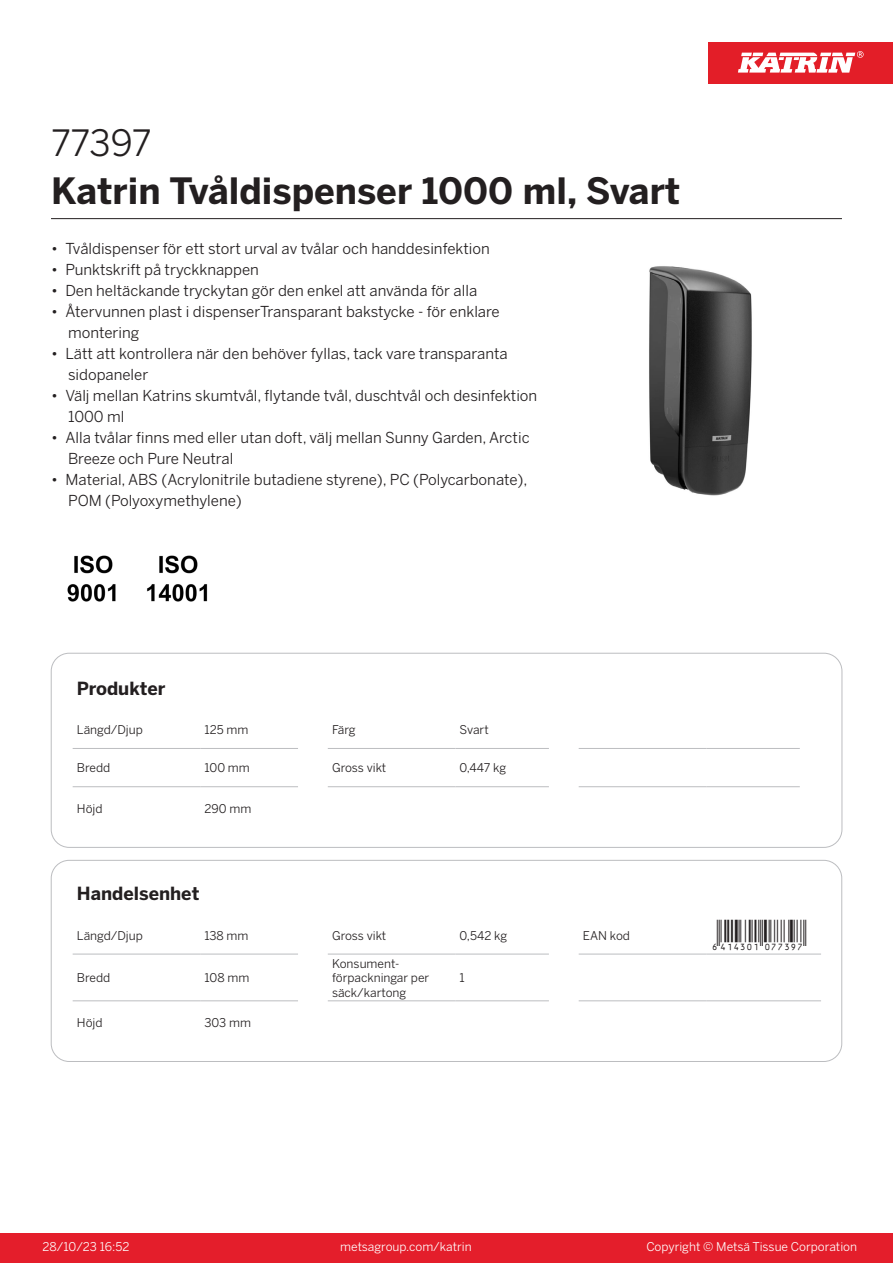
<style>
.page{position:relative;width:893px;height:1263px;background:#fff}
.page>*{position:absolute;margin:0;border:0;box-sizing:border-box;transform-origin:0 0}
.Product_Name{font:700 36px "Benton Sans";color:#231f20}
.External_material_co{font:36px "Benton Sans";letter-spacing:-.015em;color:#231f20}
.T_EAN{font:30px "Viisas EAN Matala";color:#231f20}
.T_TableHeader{font:700 18px "Benton Sans";color:#231f20}
.MarketingBullets{font:15px/21px "Benton Sans";color:#231f20}
.T_TableBody{font:12px/14.4px "Benton Sans";color:#231f20}
.t1{font:12px "Benton Sans";color:#fff}
</style>
<div class="page">
<div style="left:0;top:1233px;width:893px;height:30px;background:#e41e2b"></div>
<div style="left:708px;top:43px;width:185px;height:41px;background:#e31e28"></div>
<svg style="left:738px;top:51px;width:126px;height:22px"></svg>
<hr style="left:73px;top:748px;width:127px;height:1px;background:#bcbdc0">
<hr style="left:200px;top:748px;width:98px;height:1px;background:#bcbdc0">
<hr style="left:328px;top:748px;width:127px;height:1px;background:#bcbdc0">
<hr style="left:455px;top:748px;width:94px;height:1px;background:#bcbdc0">
<hr style="left:579px;top:748px;width:127px;height:1px;background:#bcbdc0">
<hr style="left:706px;top:748px;width:94px;height:1px;background:#bcbdc0">
<hr style="left:73px;top:786px;width:127px;height:1px;background:#bcbdc0">
<hr style="left:200px;top:786px;width:98px;height:1px;background:#bcbdc0">
<hr style="left:328px;top:786px;width:127px;height:1px;background:#bcbdc0">
<hr style="left:455px;top:786px;width:94px;height:1px;background:#bcbdc0">
<hr style="left:579px;top:786px;width:127px;height:1px;background:#bcbdc0">
<hr style="left:706px;top:786px;width:94px;height:1px;background:#bcbdc0">
<div style="left:51px;top:653px;width:791px;height:194px;border:1px solid #bcbdc0;border-radius:18px"></div>
<hr style="left:73px;top:954px;width:127px;height:1px;background:#bcbdc0">
<hr style="left:200px;top:954px;width:98px;height:1px;background:#bcbdc0">
<hr style="left:328px;top:954px;width:127px;height:1px;background:#bcbdc0">
<hr style="left:455px;top:954px;width:94px;height:1px;background:#bcbdc0">
<hr style="left:579px;top:954px;width:127px;height:1px;background:#bcbdc0">
<hr style="left:706px;top:954px;width:115px;height:1px;background:#bcbdc0">
<hr style="left:73px;top:1000px;width:127px;height:1px;background:#bcbdc0">
<hr style="left:200px;top:1000px;width:98px;height:1px;background:#bcbdc0">
<hr style="left:328px;top:1000px;width:127px;height:1px;background:#bcbdc0">
<hr style="left:455px;top:1000px;width:94px;height:1px;background:#bcbdc0">
<hr style="left:579px;top:1000px;width:127px;height:1px;background:#bcbdc0">
<hr style="left:706px;top:1000px;width:115px;height:1px;background:#bcbdc0">
<div style="left:51px;top:860px;width:791px;height:202px;border:1px solid #bcbdc0;border-radius:18px"></div>
<img style="left:649px;top:266px;width:103px;height:230px">
<img style="left:67px;top:555px;width:49px;height:47px">
<img style="left:147px;top:555px;width:61px;height:47px">
<hr style="left:51px;top:218px;width:791px;height:1px;background:#231f20">
<p class="External_material_co" style="left:51px;top:121px;width:102px">77397</p>
<p class="Product_Name" style="left:51px;top:168px;width:631px">Katrin Tvåldispenser 1000 ml, Svart</p>
<p class="MarketingBullets" style="left:51px;top:238px;width:440px">• Tvåldispenser för ett stort urval av tvålar och handdesinfektion</p>
<p class="MarketingBullets" style="left:51px;top:259px;width:209px">• Punktskrift på tryckknappen</p>
<p class="MarketingBullets" style="left:51px;top:280px;width:428px">• Den heltäckande tryckytan gör den enkel att använda för alla</p>
<p class="MarketingBullets" style="left:68px;top:301px;width:433px;text-indent:-17px">• Återvunnen plast i dispenserTransparant bakstycke - för enklare montering</p>
<p class="MarketingBullets" style="left:68px;top:343px;width:441px;text-indent:-17px">• Lätt att kontrollera när den behöver fyllas, tack vare transparanta sidopaneler</p>
<p class="MarketingBullets" style="left:68px;top:385px;width:471px;text-indent:-17px">• Välj mellan Katrins skumtvål, flytande tvål, duschtvål och desinfektion<br>1000 ml</p>
<p class="MarketingBullets" style="left:68px;top:427px;width:463px;text-indent:-17px">• Alla tvålar finns med eller utan doft, välj mellan Sunny Garden, Arctic<br>Breeze och Pure Neutral</p>
<p class="MarketingBullets" style="left:68px;top:469px;width:461px;text-indent:-17px">• Material, ABS (Acrylonitrile butadiene styrene), PC (Polycarbonate),<br>POM (Polyoxymethylene)</p>
<p class="T_TableHeader" style="left:77px;top:677px;width:90px">Produkter</p>
<p class="T_TableBody" style="left:77px;top:722px;width:68px">Längd/Djup</p>
<p class="T_TableBody" style="left:204px;top:722px;width:45px">125 mm</p>
<p class="T_TableBody" style="left:332px;top:722px;width:25px">Färg</p>
<p class="T_TableBody" style="left:460px;top:722px;width:31px">Svart</p>
<p class="T_TableBody" style="left:77px;top:761px;width:35px">Bredd</p>
<p class="T_TableBody" style="left:204px;top:761px;width:47px">100 mm</p>
<p class="T_TableBody" style="left:332px;top:761px;width:56px">Gross vikt</p>
<p class="T_TableBody" style="left:460px;top:761px;width:48px">0,447 kg</p>
<p class="T_TableBody" style="left:77px;top:801px;width:27px">Höjd</p>
<p class="T_TableBody" style="left:204px;top:801px;width:48px">290 mm</p>
<p class="T_TableHeader" style="left:77px;top:882px;width:124px">Handelsenhet</p>
<p class="T_TableBody" style="left:77px;top:928px;width:68px">Längd/Djup</p>
<p class="T_TableBody" style="left:204px;top:928px;width:46px">138 mm</p>
<p class="T_TableBody" style="left:332px;top:928px;width:56px">Gross vikt</p>
<p class="T_TableBody" style="left:460px;top:928px;width:49px">0,542 kg</p>
<p class="T_TableBody" style="left:583px;top:928px;width:49px">EAN kod</p>
<p class="T_EAN" style="left:710px;top:919px;width:97px">*6414301077397*</p>
<p class="T_TableBody" style="left:77px;top:971px;width:35px">Bredd</p>
<p class="T_TableBody" style="left:204px;top:971px;width:46px">108 mm</p>
<p class="T_TableBody" style="left:332px;top:956px;width:99px">Konsument&shy;förpackningar per säck/kartong</p>
<p class="T_TableBody" style="left:460px;top:971px;width:7px">1</p>
<p class="T_TableBody" style="left:77px;top:1015px;width:27px">Höjd</p>
<p class="T_TableBody" style="left:204px;top:1015px;width:48px">303 mm</p>
<p class="t1" style="left:43px;top:1239px;width:88px">28/10/23 16:52</p>
<p class="t1" style="left:340px;top:1239px;width:133px">metsagroup.com/katrin</p>
<p class="t1" style="left:646px;top:1239px;width:212px">Copyright © Metsä Tissue Corporation</p>
</div>
